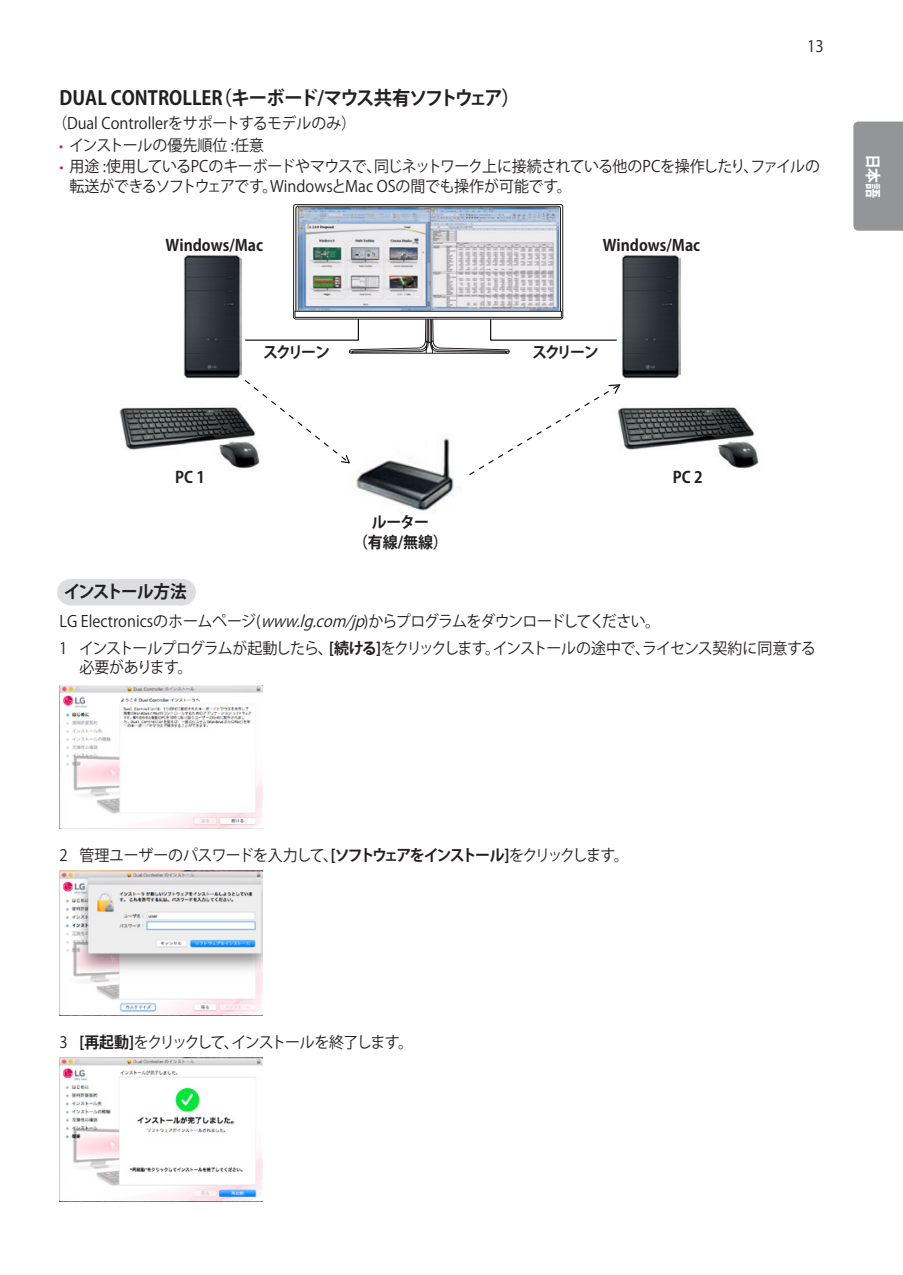
<style>
.page{position:relative;width:903px;height:1275px;background:#fff}
.page>*{position:absolute;margin:0;border:0;box-sizing:border-box;transform-origin:0 0}
.Chapter3{font:700 19.25px "Koz Go Pro";letter-spacing:-.015em;color:#231f20;scale:.95 1}
.Gray_Title{font:700 17.5px "Koz Go Pro";letter-spacing:-.1em;color:#231f20;scale:.95 1}
.Body{font:15.75px/19.2px "Koz Go Pro";letter-spacing:-.03em;color:#231f20;scale:.95 1}
.Body-2{font:15.75px/19.2px "Koz Go Pro";letter-spacing:-.06em;color:#231f20;scale:.95 1}
.t1{font:700 15.75px/19.4px "Koz Go Pro";color:#231f20;text-align:center;scale:.95 1}
.Body-3{font:15.75px "Koz Go Pro";color:#231f20;scale:.95 1}
.Body-4{font:15.75px "Koz Go Pro";letter-spacing:-.09em;color:#231f20;scale:.95 1}
.t2{font:700 15.75px "Koz Go Pro";color:#fff;scale:.95 1}
.s1{font-size:14px;color:#c8205d}
.s2{font-style:italic}
.s3{font-weight:700}
</style>
<div class="page">
<div style="left:853px;top:122px;width:50px;height:109px;background:#939598"></div>
<div style="left:70px;top:579px;width:112px;height:26px;background:#dcdddf"></div>
<svg style="left:69px;top:579px;width:1px;height:26px"></svg>
<svg style="left:182px;top:579px;width:2px;height:26px"></svg>
<img style="left:183px;top:255px;width:58px;height:124px">
<img style="left:621px;top:255px;width:59px;height:124px">
<img style="left:621px;top:407px;width:138px;height:62px">
<img style="left:356px;top:438px;width:98px;height:73px">
<svg style="left:245px;top:316px;width:372px;height:38px"></svg>
<svg style="left:245px;top:380px;width:105px;height:84px"></svg>
<svg style="left:469px;top:384px;width:152px;height:91px"></svg>
<img style="left:119px;top:397px;width:145px;height:72px">
<div style="left:293px;top:204px;width:270px;height:115px;border:1px solid #231f20;border-radius:2px"></div>
<div style="left:296px;top:206px;width:265px;height:112px;border:1px solid #231f20;border-radius:2px"></div>
<svg style="left:295px;top:311px;width:266px;height:6px"></svg>
<img style="left:298px;top:207px;width:261px;height:104px">
<div style="left:396px;top:299px;width:29px;height:6px;background:#e6e7e9"></div>
<img style="left:60px;top:685px;width:202px;height:143px">
<img style="left:60px;top:870px;width:202px;height:145px">
<img style="left:60px;top:1057px;width:203px;height:145px">
<p class="Body" style="left:807px;top:37px;width:19px">13</p>
<p class="Chapter3" style="left:60px;top:85px;width:486px">DUAL CONTROLLER（キーボード/マウス共有ソフトウェア）</p>
<p class="Body-3" style="left:52px;top:113px;width:321px">（Dual Controllerをサポートするモデルのみ）</p>
<p class="Body-3" style="left:59px;top:135px;width:217px"><span class="s1">•</span> インストールの優先順位 :任意</p>
<p class="Body" style="left:69px;top:157px;width:791px;text-indent:-10px"><span class="s1">•</span> 用途 :使用しているPCのキーボードやマウスで、同じネットワーク上に接続されている他のPCを操作したり、ファイルの転送ができるソフトウェアです。WindowsとMac OSの間でも操作が可能です。</p>
<p class="t1" style="left:166px;top:236px;width:104px">Windows/Mac</p>
<p class="t1" style="left:603px;top:236px;width:104px">Windows/Mac</p>
<p class="t1" style="left:263px;top:343px;width:72px">スクリーン</p>
<p class="t1" style="left:532px;top:343px;width:72px">スクリーン</p>
<p class="t2" style="left:883px;top:154px;width:48px;rotate:90deg">日本語</p>
<p class="t1" style="left:175px;top:469px;width:33px">PC 1</p>
<p class="t1" style="left:673px;top:469px;width:33px">PC 2</p>
<p class="t1" style="left:353px;top:514px;width:101px">ルーター<br>（有線/無線）</p>
<p class="Gray_Title" style="left:64px;top:580px;width:131px">インストール方法</p>
<p class="Body" style="left:60px;top:612px;width:634px">LG Electronicsのホームページ(<span class="s2">www.lg.com/jp</span>)からプログラムをダウンロードしてください。</p>
<p class="Body-2" style="left:79px;top:639px;width:777px;text-indent:-20px">1 インストールプログラムが起動したら、<span class="s3">[続ける]</span>をクリックします。インストールの途中で、ライセンス契約に同意する必要があります。</p>
<p class="Body" style="left:60px;top:846px;width:601px">2 管理ユーザーのパスワードを入力して、<span class="s3">[ソフトウェアをインストール]</span>をクリックします。</p>
<p class="Body-4" style="left:60px;top:1031px;width:373px">3 <span class="s3">[再起動]</span>をクリックして、インストールを終了します。</p>
</div>
